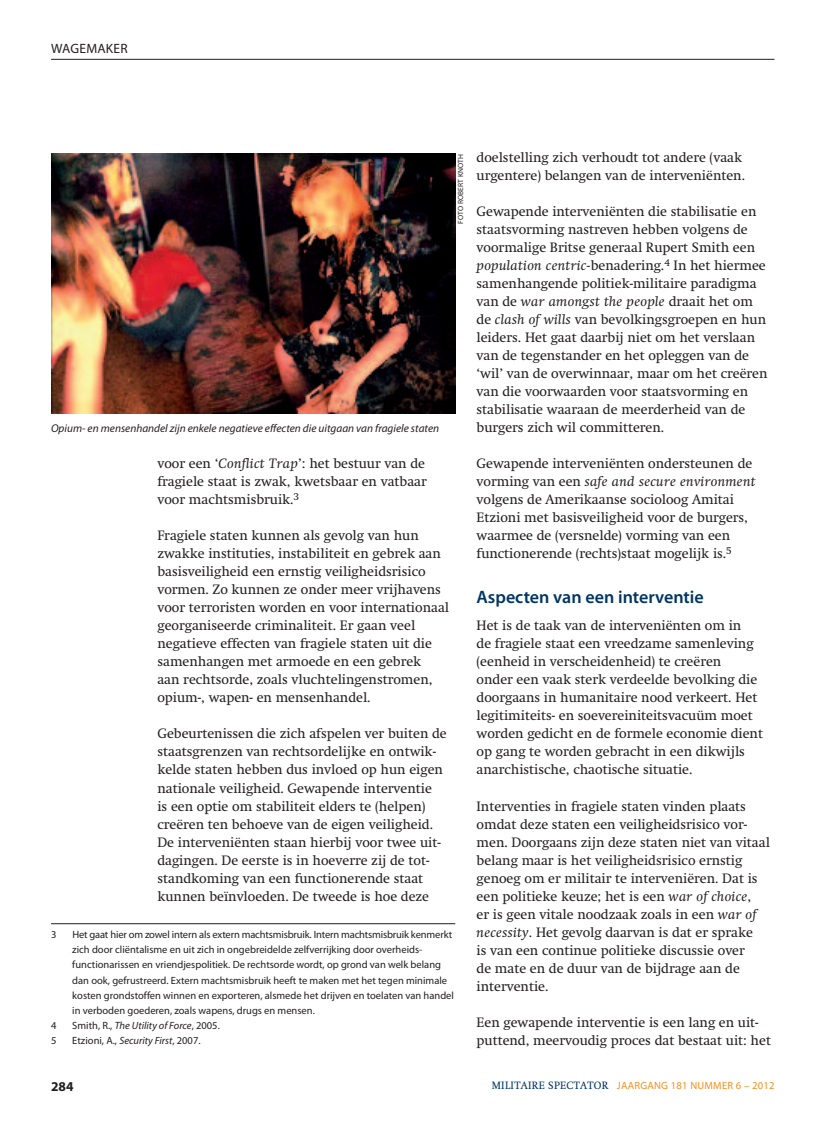
<style>
.page{position:relative;width:817px;height:1136px;background:#fff}
.page>*{position:absolute;margin:0;border:0;box-sizing:border-box;transform-origin:0 0}
.t1{font:600 18px "Myriad Pro";color:#003562}
.t2{font:13.5px/18px "Swift";color:#231f20}
.t3{font:13.5px "Myriad Pro";letter-spacing:.02em;color:#231f20}
.t4{font:700 13.5px "Myriad Pro";color:#231f20}
.t5{font:italic 11.25px "Myriad Pro";color:#231f20}
.t6{font:10.5px/15px "Myriad Pro";color:#231f20}
.t7{font:10.5px "Myriad Pro";letter-spacing:.025em;color:#f68f1e}
.t8{font:italic 10.5px "Myriad Pro";color:#231f20}
.t9{font:7.5px "Myriad Pro";letter-spacing:.02em;color:#231f20}
.s1{font-style:italic}
.s2{font-style:normal}
.s3{font-family:"Swift";color:#003562}
</style>
<div class="page">
<hr style="left:51px;top:59px;width:723px;height:1px;background:#231f20">
<hr style="left:51px;top:923px;width:404px;height:1px;background:#231f20">
<img style="left:52px;top:154px;width:403px;height:259px">
<p class="t3" style="left:51px;top:43px;width:78px">WAGEMAKER</p>
<p class="t9" style="left:458px;top:224px;width:71px;rotate:-90deg">FOTO ROBERT KNOTH</p>
<p class="t5" style="left:51px;top:424px;width:389px">Opium- en mensenhandel zijn enkele negatieve effecten die uitgaan van fragiele staten</p>
<p class="t2" style="left:157px;top:456px;width:271px">voor een ‘<span class="s1">Conflict Trap</span>’: het bestuur van de fragiele staat is zwak, kwetsbaar en vatbaar voor machtsmisbruik.<sup>3</sup></p>
<p class="t2" style="left:157px;top:528px;width:293px">Fragiele staten kunnen als gevolg van hun zwakke instituties, instabiliteit en gebrek aan basisveiligheid een ernstig veiligheidsrisico vormen. Zo kunnen ze onder meer vrijhavens voor terroristen worden en voor internationaal georganiseerde criminaliteit. Er gaan veel negatieve effecten van fragiele staten uit die samenhangen met armoede en een gebrek<br>aan rechtsorde, zoals vluchtelingenstromen, opium-, wapen- en mensenhandel.</p>
<p class="t2" style="left:157px;top:726px;width:291px">Gebeurtenissen die zich afspelen ver buiten de staatsgrenzen van rechtsordelijke en ontwik&shy;kelde staten hebben dus invloed op hun eigen nationale veiligheid. Gewapende interventie<br>is een optie om stabiliteit elders te (helpen) creëren ten behoeve van de eigen veiligheid.<br>De interveniënten staan hierbij voor twee uit&shy;dagingen. De eerste is in hoeverre zij de tot&shy;standkoming van een functionerende staat kunnen beïnvloeden. De tweede is hoe deze</p>
<p class="t6" style="left:51px;top:928px;width:7px">3</p>
<p class="t6" style="left:72px;top:928px;width:383px">Het gaat hier om zowel intern als extern machtsmisbruik. Intern machtsmisbruik kenmerkt zich door cliëntalisme en uit zich in ongebreidelde zelfverrijking door overheids&shy;functionarissen en vriendjespolitiek. De rechtsorde wordt, op grond van welk belang dan ook, gefrustreerd. Extern machtsmisbruik heeft te maken met het tegen minimale kosten grondstoffen winnen en exporteren, alsmede het drijven en toelaten van handel in verboden goederen, zoals wapens, drugs en mensen.</p>
<p class="t6" style="left:51px;top:1018px;width:7px">4</p>
<p class="t8" style="left:72px;top:1020px;width:149px"><span class="s2">Smith, R.,</span> The Utility of Force<span class="s2">, 2005.</span></p>
<p class="t6" style="left:51px;top:1033px;width:7px">5</p>
<p class="t6" style="left:72px;top:1033px;width:130px">Etzioni, A., <span class="s1">Security First</span>, 2007.</p>
<p class="t2" style="left:476px;top:150px;width:270px">doelstelling zich verhoudt tot andere (vaak urgentere) belangen van de interveniënten.</p>
<p class="t2" style="left:476px;top:204px;width:292px">Gewapende interveniënten die stabilisatie en staatsvorming nastreven hebben volgens de voormalige Britse generaal Rupert Smith een <span class="s1">population centric-</span>benadering.<sup>4</sup> In het hiermee samenhangende politiek-militaire paradigma van de <span class="s1">war amongst the people</span> draait het om de <span class="s1">clash of wills</span> van bevolkingsgroepen en hun leiders. Het gaat daarbij niet om het verslaan van de tegenstander en het opleggen van de ‘wil’ van de overwinnaar, maar om het creëren van die voorwaarden voor staatsvorming en stabilisatie waaraan de meerderheid van de burgers zich wil committeren.</p>
<p class="t2" style="left:476px;top:456px;width:280px">Gewapende interveniënten ondersteunen de vorming van een <span class="s1">safe and secure environment </span>volgens de Amerikaanse socioloog Amitai Etzioni met basisveiligheid voor de burgers, waarmee de (versnelde) vorming van een functionerende (rechts)staat mogelijk is.<sup>5</sup></p>
<h1 class="t1" style="left:476px;top:590px;width:229px">Aspecten van een interventie</h1>
<p class="t2" style="left:476px;top:618px;width:288px">Het is de taak van de interveniënten om in<br>de fragiele staat een vreedzame samenleving (eenheid in verscheidenheid) te creëren<br>onder een vaak sterk verdeelde bevolking die doorgaans in humanitaire nood verkeert. Het legitimiteits- en soevereiniteitsvacuüm moet worden gedicht en de formele economie dient op gang te worden gebracht in een dikwijls anarchistische, chaotische situatie.</p>
<p class="t2" style="left:476px;top:798px;width:295px">Interventies in fragiele staten vinden plaats omdat deze staten een veiligheidsrisico vor&shy;men. Doorgaans zijn deze staten niet van vitaal belang maar is het veiligheidsrisico ernstig genoeg om er militair te interveniëren. Dat is een politieke keuze; het is een <span class="s1">war of choice</span>,<br>er is geen vitale noodzaak zoals in een <span class="s1">war of necessity</span>. Het gevolg daarvan is dat er sprake<br>is van een continue politieke discussie over<br>de mate en de duur van de bijdrage aan de interventie.</p>
<p class="t2" style="left:476px;top:1014px;width:296px">Een gewapende interventie is een lang en uit&shy;puttend, meervoudig proces dat bestaat uit: het</p>
<p class="t4" style="left:51px;top:1081px;width:24px">284</p>
<p class="t7" style="left:491px;top:1080px;width:284px"><span class="s3">MILITAIRE SPECTATOR</span> JAARGANG 181 NUMMER 6 – 2012</p>
</div>
